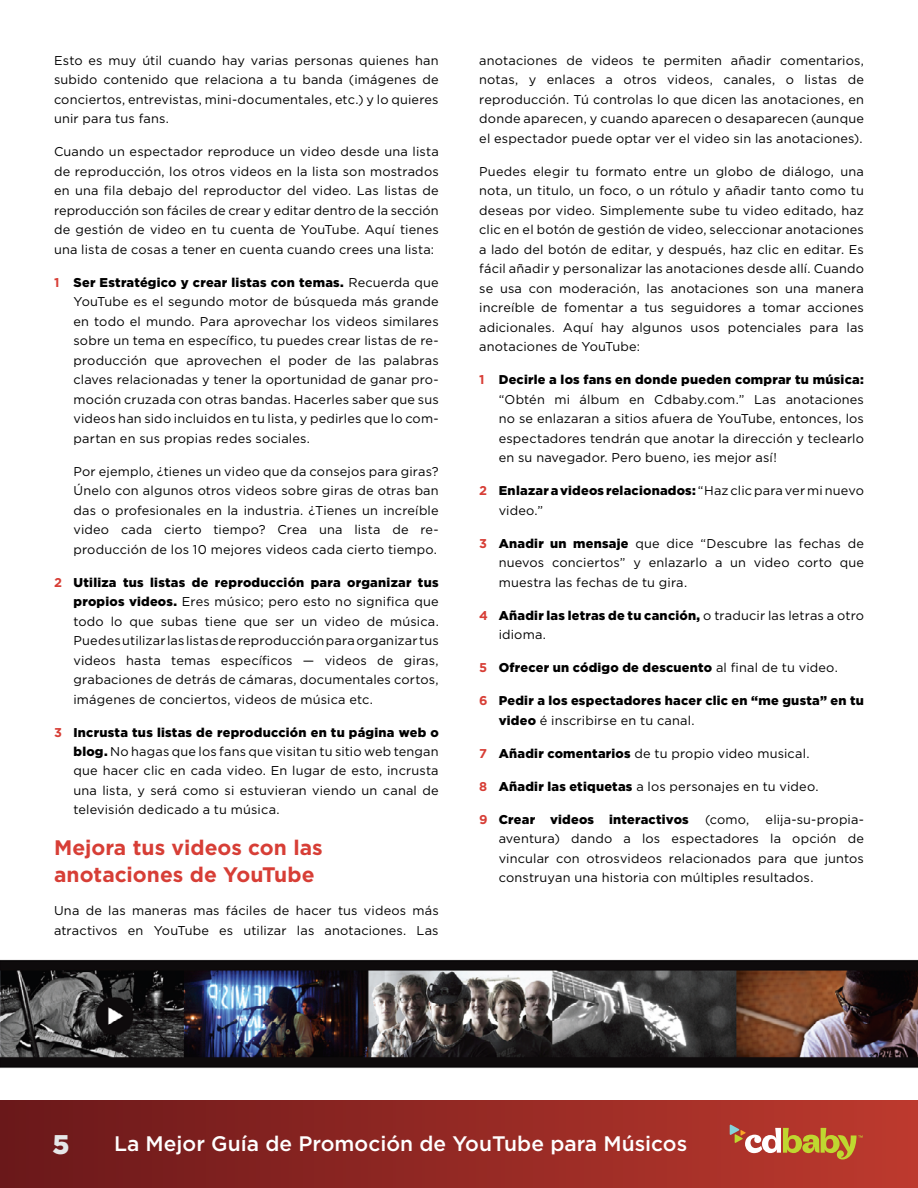
<style>
.page{position:relative;width:918px;height:1188px;background:#fff}
.page>*{position:absolute;margin:0;border:0;box-sizing:border-box;transform-origin:0 0}
.t1{font:900 27px "Gotham";color:#e6e7e8}
.t2{font:500 21px "Gotham";color:#fff}
.t3{font:700 21px/27px "Gotham";color:#d73e36}
.t4{font:12.75px/19.5px "Gotham";letter-spacing:.015em;color:#000;text-align:justify}
.t5{font:900 12.75px/19.5px "Gotham";letter-spacing:.02em;color:#000}
.s1{font-weight:700;color:#d73e36}
.s2{font-weight:900}
.s3{font-weight:400}
</style>
<div class="page">
<div style="left:0;top:1101px;width:918px;height:87px;background:linear-gradient(to right,#6a181a,#bd3a2e)"></div>
<img style="left:0;top:959px;width:918px;height:109px">
<svg style="left:730px;top:1125px;width:133px;height:35px;background:#bc7143"></svg>
<p class="t4" style="left:54px;top:50px;width:386px">Esto es muy útil cuando hay varias personas quienes han subido contenido que relaciona a tu banda (imágenes de conciertos, entrevistas, mini-documentales, etc.) y lo quieres unir para tus fans.</p>
<p class="t4" style="left:54px;top:142px;width:386px">Cuando un espectador reproduce un video desde una lista de reproducción, los otros videos en la lista son mostrados en una fila debajo del reproductor del video. Las listas de reproducción son fáciles de crear y editar dentro de la sección de gestión de video en tu cuenta de YouTube. Aquí tienes una lista de cosas a tener en cuenta cuando crees una lista:</p>
<p class="t4" style="left:73px;top:272px;width:367px;text-indent:-19px"><span class="s1">1</span> <span class="s2">Ser Estratégico y crear listas con temas.</span> Recuerda que YouTube es el segundo motor de búsqueda más grande en todo el mundo. Para aprovechar los videos similares sobre un tema en específico, tu puedes crear listas de re&shy;producción que aprovechen el poder de las palabras claves relacionadas y tener la oportunidad de ganar pro&shy;moción cruzada con otras bandas. Hacerles saber que sus videos han sido incluidos en tu lista, y pedirles que lo com&shy;partan en sus propias redes sociales.</p>
<p class="t4" style="left:73px;top:461px;width:367px">Por ejemplo, ¿tienes un video que da consejos para giras?<br>Únelo con algunos otros videos sobre giras de otras ban das o profesionales en la industria. ¿Tienes un increíble video cada cierto tiempo? Crea una lista de re&shy;producción de los 10 mejores videos cada cierto tiempo.</p>
<p class="t4" style="left:73px;top:572px;width:367px;text-indent:-19px"><span class="s1">2</span> <span class="s2">Utiliza tus listas de reproducción para organizar tus propios videos.</span> Eres músico; pero esto no significa que todo lo que subas tiene que ser un video de música.<br>Puedes utilizar las listas de reproducción para organizar tus videos hasta temas específicos — videos de giras, grabaciones de detrás de cámaras, documentales cortos, imágenes de conciertos, videos de música etc.</p>
<p class="t4" style="left:73px;top:722px;width:367px;text-indent:-19px"><span class="s1">3</span> <span class="s2">Incrusta tus listas de reproducción en tu página web o blog.</span> No hagas que los fans que visitan tu sitio web tengan que hacer clic en cada video. En lugar de esto, incrusta una lista, y será como si estuvieran viendo un canal de televisión dedicado a tu música.</p>
<h2 class="t3" style="left:54px;top:834px;width:270px">Mejora tus videos con las anotaciones de YouTube</h2>
<p class="t4" style="left:54px;top:901px;width:386px">Una de las maneras mas fáciles de hacer tus videos más atractivos en YouTube es utilizar las anotaciones. Las</p>
<p class="t4" style="left:479px;top:50px;width:386px">anotaciones de videos te permiten añadir comentarios, notas, y enlaces a otros videos, canales, o listas de reproducción. Tú controlas lo que dicen las anotaciones, en donde aparecen, y cuando aparecen o desaparecen (aunque el espectador puede optar ver el video sin las anotaciones).</p>
<p class="t4" style="left:479px;top:161px;width:386px">Puedes elegir tu formato entre un globo de diálogo, una nota, un titulo, un foco, o un rótulo y añadir tanto como tu deseas por video. Simplemente sube tu video editado, haz clic en el botón de gestión de video, seleccionar anotaciones a lado del botón de editar, y después, haz clic en editar. Es fácil añadir y personalizar las anotaciones desde allí. Cuando se usa con moderación, las anotaciones son una manera increíble de fomentar a tus seguidores a tomar acciones adicionales. Aquí hay algunos usos potenciales para las anotaciones de YouTube:</p>
<p class="t4" style="left:499px;top:370px;width:367px;text-indent:-19px"><span class="s1">1</span> <span class="s2">Decirle a los fans en donde pueden comprar tu música: </span>“Obtén mi álbum en Cdbaby.com.” Las anotaciones no se enlazaran a sitios afuera de YouTube, entonces, los espectadores tendrán que anotar la dirección y teclearlo en su navegador. Pero bueno, ¡es mejor así!</p>
<p class="t4" style="left:499px;top:481px;width:367px;text-indent:-19px"><span class="s1">2</span> <span class="s2">Enlazar a videos relacionados:</span> “Haz clic para ver mi nuevo video.”</p>
<p class="t4" style="left:499px;top:533px;width:367px;text-indent:-19px"><span class="s1">3</span> <span class="s2">Anadir un mensaje</span> que dice “Descubre las fechas de nuevos conciertos” y enlazarlo a un video corto que muestra las fechas de tu gira.</p>
<p class="t4" style="left:499px;top:605px;width:367px;text-indent:-20px"><span class="s1">4</span> <span class="s2">Añadir las letras de tu canción,</span> o traducir las letras a otro idioma.</p>
<p class="t5" style="left:479px;top:657px;width:360px"><span class="s1">5</span> Ofrecer un código de descuento <span class="s3">al final de tu video.</span></p>
<p class="t5" style="left:499px;top:690px;width:367px;text-indent:-19px"><span class="s1">6</span> Pedir a los espectadores hacer clic en “me gusta” en tu video <span class="s3">é inscribirse en tu canal.</span></p>
<p class="t4" style="left:479px;top:743px;width:332px"><span class="s1">7</span> <span class="s2">Añadir comentarios</span> de tu propio video musical.</p>
<p class="t4" style="left:479px;top:776px;width:341px"><span class="s1">8</span> <span class="s2">Añadir las etiquetas</span> a los personajes en tu video.</p>
<p class="t5" style="left:479px;top:809px;width:211px"><span class="s1">9</span> Crear videos interactivos</p>
<p class="t4" style="left:705px;top:809px;width:46px">(como,</p>
<p class="t4" style="left:499px;top:809px;width:367px;text-indent:267px">elija-su-propia&shy;aventura) dando a los espectadores la opción de vincular con otrosvideos relacionados para que juntos construyan una historia con múltiples resultados.</p>
<h1 class="t1" style="left:52px;top:1129px;width:19px">5</h1>
<h2 class="t2" style="left:114px;top:1131px;width:575px">La Mejor Guía de Promoción de YouTube para Músicos</h2>
</div>
